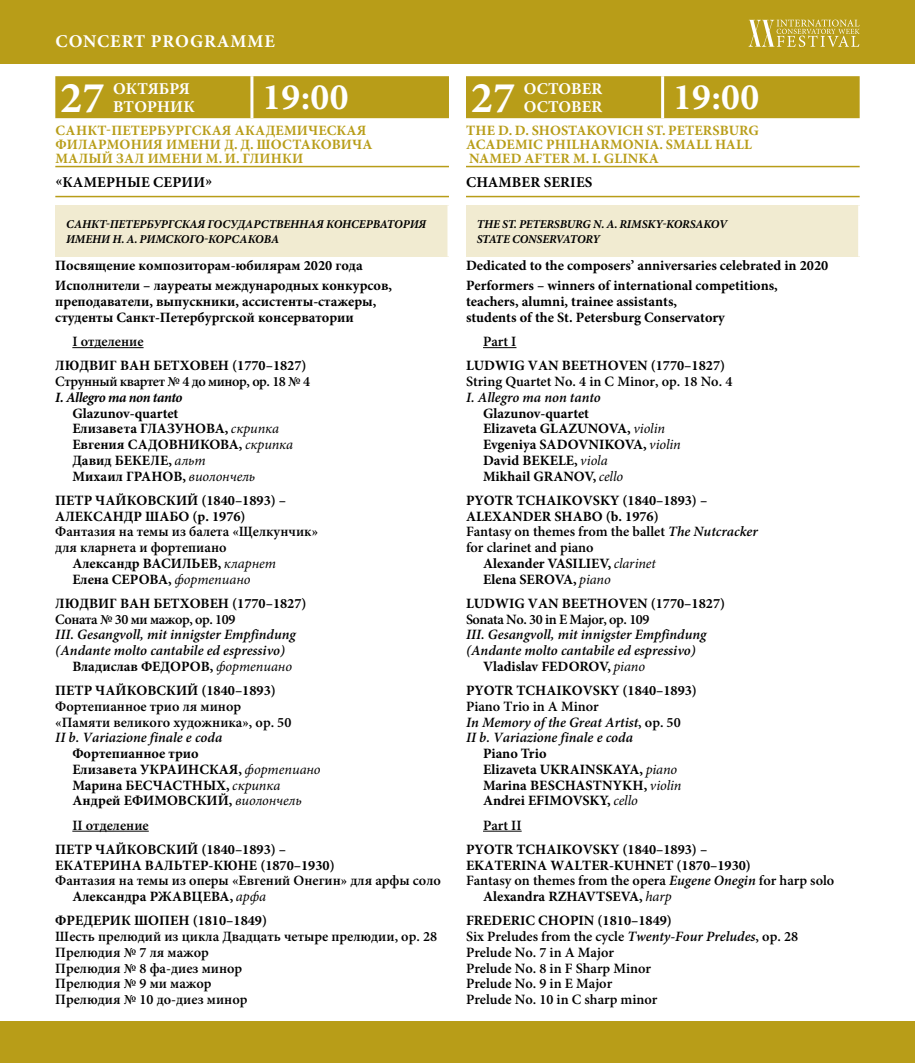
<style>
.page{position:relative;width:915px;height:1063px;background:#fff}
.page>*{position:absolute;margin:0;border:0;box-sizing:border-box;transform-origin:0 0}
.t1{font:700 44.25px "Minion Pro";color:#fff}
.t2{font:700 37.5px "Minion Pro";letter-spacing:.01em;color:#fff}
.t3{font:700 18px "Minion Pro";letter-spacing:.05em;color:#fff}
.t4{font:700 16.5px/18px "Minion Pro";letter-spacing:.005em;color:#fff}
.t5{font:700 15px "Minion Pro";letter-spacing:.01em;color:#000}
.t6{font:700 14.25px/15.8px "Minion Pro";color:#000}
.t7{font:600 14.25px/15.8px "Minion Pro";color:#000}
.t8{font:italic 600 14.25px/15.8px "Minion Pro";color:#000}
.t9{font:700 14.25px/14.2px "Minion Pro";letter-spacing:.01em;color:#b89d18}
.t10{font:600 14.25px "Minion Pro";letter-spacing:-.03em;color:#000}
.t11{font:italic 700 14.25px "Minion Pro";letter-spacing:-.03em;color:#000}
.t12{font:italic 700 12px/15px "Minion Pro";letter-spacing:-.01em;color:#000}
.s1{font-weight:400;font-style:italic}
.s2{font-weight:700}
.s3{font-style:italic}
.s4{font-style:normal}
</style>
<div class="page">
<div style="left:0;top:0;width:914px;height:64px;background:#b89d18"></div>
<svg style="left:748px;top:20px;width:111px;height:27px"></svg>
<div style="left:0;top:1022px;width:914px;height:41px;background:#b89d18"></div>
<hr style="left:55px;top:166px;width:394px;height:1px;background:#b89d18">
<hr style="left:55px;top:196px;width:394px;height:1px;background:#b89d18">
<hr style="left:72px;top:347px;width:71px;height:1px;background:#000">
<hr style="left:72px;top:831px;width:77px;height:1px;background:#000">
<div style="left:55px;top:76px;width:394px;height:42px;background:#b89d18"></div>
<hr style="left:250px;top:76px;width:3px;height:42px;background:#fff">
<div style="left:55px;top:205px;width:394px;height:51px;background:#f1ebd1"></div>
<hr style="left:447px;top:205px;width:3px;height:51px;background:#fff">
<hr style="left:466px;top:166px;width:393px;height:1px;background:#b89d18">
<hr style="left:466px;top:196px;width:393px;height:1px;background:#b89d18">
<hr style="left:483px;top:347px;width:33px;height:1px;background:#000">
<hr style="left:483px;top:831px;width:38px;height:1px;background:#000">
<div style="left:466px;top:76px;width:393px;height:42px;background:#b89d18"></div>
<hr style="left:661px;top:76px;width:3px;height:42px;background:#fff">
<div style="left:466px;top:205px;width:393px;height:51px;background:#f1ebd1"></div>
<hr style="left:857px;top:205px;width:3px;height:51px;background:#fff">
<p class="t3" style="left:55px;top:30px;width:221px">CONCERT PROGRAMME</p>
<h1 class="t1" style="left:60px;top:72px;width:46px">27</h1>
<p class="t4" style="left:113px;top:81px;width:83px">ОКТЯБРЯ<br>ВТОРНИК</p>
<h2 class="t2" style="left:262px;top:75px;width:88px">19:00</h2>
<p class="t9" style="left:55px;top:124px;width:318px">САНКТ-ПЕТЕРБУРГСКАЯ АКАДЕМИЧЕСКАЯ<br>ФИЛАРМОНИЯ ИМЕНИ Д. Д. ШОСТАКОВИЧА<br>МАЛЫЙ ЗАЛ ИМЕНИ М. И. ГЛИНКИ</p>
<p class="t5" style="left:55px;top:174px;width:158px">«КАМЕРНЫЕ СЕРИИ»</p>
<p class="t12" style="left:66px;top:217px;width:361px">САНКТ-ПЕТЕРБУРГСКАЯ ГОСУДАРСТВЕННАЯ КОНСЕРВАТОРИЯ<br>ИМЕНИ Н. А. РИМСКОГО-КОРСАКОВА</p>
<p class="t6" style="left:55px;top:257px;width:338px;line-height:20px">Посвящение композиторам-юбилярам 2020 года<br>Исполнители – лауреаты международных конкурсов,</p>
<p class="t6" style="left:55px;top:294px;width:322px">преподаватели, выпускники, ассистенты-стажеры, студенты Санкт-Петербургской консерватории</p>
<p class="t7" style="left:72px;top:334px;width:73px">I отделение</p>
<p class="t6" style="left:55px;top:359px;width:253px">ЛЮДВИГ ВАН БЕТХОВЕН (1770–1827)</p>
<p class="t10" style="left:55px;top:373px;width:256px">Струнный квартет № 4 до минор, op. 18 № 4</p>
<p class="t11" style="left:55px;top:389px;width:129px">I. Allegro ma non tanto</p>
<p class="t6" style="left:72px;top:406px;width:222px">Glazunov-quartet<br>Елизавета ГЛАЗУНОВА, <span class="s1">скрипка<br></span>Евгения САДОВНИКОВА, <span class="s1">скрипка<br></span>Давид БЕКЕЛЕ, <span class="s1">альт<br></span>Михаил ГРАНОВ, <span class="s1">виолончель</span></p>
<p class="t6" style="left:55px;top:493px;width:232px">ПЕТР ЧАЙКОВСКИЙ (1840–1893) –<br>АЛЕКСАНДР ШАБО (р. 1976)</p>
<p class="t7" style="left:55px;top:525px;width:264px">Фантазия на темы из балета «Щелкунчик»</p>
<p class="t7" style="left:55px;top:540px;width:173px">для кларнета и фортепиано</p>
<p class="t6" style="left:72px;top:556px;width:205px">Александр ВАСИЛЬЕВ, <span class="s1">кларнет</span></p>
<p class="t6" style="left:72px;top:572px;width:179px">Елена СЕРОВА, <span class="s1">фортепиано</span></p>
<p class="t6" style="left:55px;top:596px;width:253px">ЛЮДВИГ ВАН БЕТХОВЕН (1770–1827)</p>
<p class="t10" style="left:55px;top:611px;width:182px">Соната № 30 ми мажор, op. 109</p>
<p class="t8" style="left:55px;top:628px;width:242px">III. Gesangvoll, mit innigster Empfindung</p>
<p class="t8" style="left:55px;top:643px;width:231px">(Andante molto cantabile ed espressivo)</p>
<p class="t6" style="left:72px;top:659px;width:221px">Владислав ФЕДОРОВ, <span class="s1">фортепиано</span></p>
<p class="t6" style="left:55px;top:683px;width:222px">ПЕТР ЧАЙКОВСКИЙ (1840–1893)</p>
<p class="t7" style="left:55px;top:699px;width:237px">Фортепианное трио ля минор «Памяти великого художника», op. 50</p>
<p class="t8" style="left:55px;top:731px;width:168px">II b. Variazione finale e coda</p>
<p class="t6" style="left:72px;top:746px;width:250px">Фортепианное трио<br>Елизавета УКРАИНСКАЯ, <span class="s1">фортепиано<br></span>Марина БЕСЧАСТНЫХ, <span class="s1">скрипка<br></span>Андрей ЕФИМОВСКИЙ, <span class="s1">виолончель</span></p>
<p class="t7" style="left:72px;top:818px;width:78px">II отделение</p>
<p class="t6" style="left:55px;top:842px;width:281px">ПЕТР ЧАЙКОВСКИЙ (1840–1893) –<br>ЕКАТЕРИНА ВАЛЬТЕР-КЮНЕ (1870–1930)</p>
<p class="t7" style="left:72px;top:874px;width:370px;text-indent:-17px">Фантазия на темы из оперы «Евгений Онегин» для арфы соло<br><span class="s2">Александра РЖАВЦЕВА,</span> <span class="s1">арфа</span></p>
<p class="t6" style="left:55px;top:914px;width:213px">ФРЕДЕРИК ШОПЕН (1810–1849)</p>
<p class="t7" style="left:55px;top:929px;width:383px">Шесть прелюдий из цикла Двадцать четыре прелюдии, op. 28<br>Прелюдия № 7 ля мажор<br>Прелюдия № 8 фа-диез минор<br>Прелюдия № 9 ми мажор<br>Прелюдия № 10 до-диез минор</p>
<h1 class="t1" style="left:470px;top:72px;width:46px">27</h1>
<p class="t4" style="left:523px;top:81px;width:80px">OCTOBER<br>OCTOBER</p>
<h2 class="t2" style="left:672px;top:75px;width:88px">19:00</h2>
<p class="t9" style="left:466px;top:124px;width:294px">THE D. D. SHOSTAKOVICH ST. PETERSBURG<br>ACADEMIC PHILHARMONIA. SMALL HALL<br>NAMED AFTER M. I. GLINKA</p>
<p class="t5" style="left:466px;top:174px;width:128px">CHAMBER SERIES</p>
<p class="t12" style="left:476px;top:217px;width:252px">THE ST. PETERSBURG N. A. RIMSKY-KORSAKOV<br>STATE CONSERVATORY</p>
<p class="t6" style="left:466px;top:257px;width:363px;line-height:20px">Dedicated to the composers’ anniversaries celebrated in 2020<br>Performers – winners of international competitions,</p>
<p class="t6" style="left:466px;top:294px;width:260px">teachers, alumni, trainee assistants, students of the St. Petersburg Conservatory</p>
<p class="t7" style="left:483px;top:334px;width:35px">Part I</p>
<p class="t6" style="left:466px;top:359px;width:260px">LUDWIG VAN BEETHOVEN (1770–1827)</p>
<p class="t7" style="left:466px;top:374px;width:268px">String Quartet No. 4 in C Minor, op. 18 No. 4</p>
<p class="t8" style="left:466px;top:390px;width:136px">I. Allegro ma non tanto</p>
<p class="t6" style="left:483px;top:406px;width:199px">Glazunov-quartet<br>Elizaveta GLAZUNOVA, <span class="s1">violin<br></span>Evgeniya SADOVNIKOVA, <span class="s1">violin<br></span>David BEKELE, <span class="s1">viola<br></span>Mikhail GRANOV, <span class="s1">cello</span></p>
<p class="t6" style="left:466px;top:493px;width:243px">PYOTR TCHAIKOVSKY (1840–1893) –</p>
<p class="t6" style="left:466px;top:509px;width:194px">ALEXANDER SHABO (b. 1976)</p>
<p class="t7" style="left:466px;top:525px;width:293px">Fantasy on themes from the ballet <span class="s3">The Nutcracker</span></p>
<p class="t7" style="left:466px;top:540px;width:129px">for clarinet and piano</p>
<p class="t6" style="left:483px;top:556px;width:174px">Alexander VASILIEV, <span class="s1">clarinet</span></p>
<p class="t6" style="left:483px;top:572px;width:129px">Elena SEROVA, <span class="s1">piano</span></p>
<p class="t6" style="left:466px;top:596px;width:260px">LUDWIG VAN BEETHOVEN (1770–1827)</p>
<p class="t10" style="left:466px;top:611px;width:185px">Sonata No. 30 in E Major, op. 109</p>
<p class="t8" style="left:466px;top:628px;width:242px">III. Gesangvoll, mit innigster Empfindung</p>
<p class="t8" style="left:466px;top:643px;width:231px">(Andante molto cantabile ed espressivo)</p>
<p class="t6" style="left:483px;top:659px;width:163px">Vladislav FEDOROV, <span class="s1">piano</span></p>
<p class="t6" style="left:466px;top:683px;width:232px">PYOTR TCHAIKOVSKY (1840–1893)</p>
<p class="t8" style="left:466px;top:699px;width:216px"><span class="s4">Piano Trio in A Minor<br></span>In Memory of the Great Artist<span class="s4">, op. 50<br></span>II b. Variazione finale e coda</p>
<p class="t6" style="left:483px;top:746px;width:200px">Piano Trio<br>Elizaveta UKRAINSKAYA, <span class="s1">piano<br></span>Marina BESCHASTNYKH, <span class="s1">violin<br></span>Andrei EFIMOVSKY, <span class="s1">cello</span></p>
<p class="t7" style="left:483px;top:818px;width:40px">Part II</p>
<p class="t6" style="left:466px;top:842px;width:243px">PYOTR TCHAIKOVSKY (1840–1893) –</p>
<p class="t6" style="left:466px;top:858px;width:286px">EKATERINA WALTER-KUHNET (1870–1930)</p>
<p class="t7" style="left:466px;top:874px;width:370px">Fantasy on themes from the opera <span class="s3">Eugene Onegin</span> for harp solo</p>
<p class="t6" style="left:483px;top:889px;width:190px">Alexandra RZHAVTSEVA, <span class="s1">harp</span></p>
<p class="t7" style="left:466px;top:914px;width:333px"><span class="s2">FREDERIC CHOPIN (1810–1849)<br></span>Six Preludes from the cycle <span class="s3">Twenty-Four Preludes</span>, op. 28<br>Prelude No. 7 in A Major<br>Prelude No. 8 in F Sharp Minor<br>Prelude No. 9 in E Major<br>Prelude No. 10 in C sharp minor</p>
</div>
